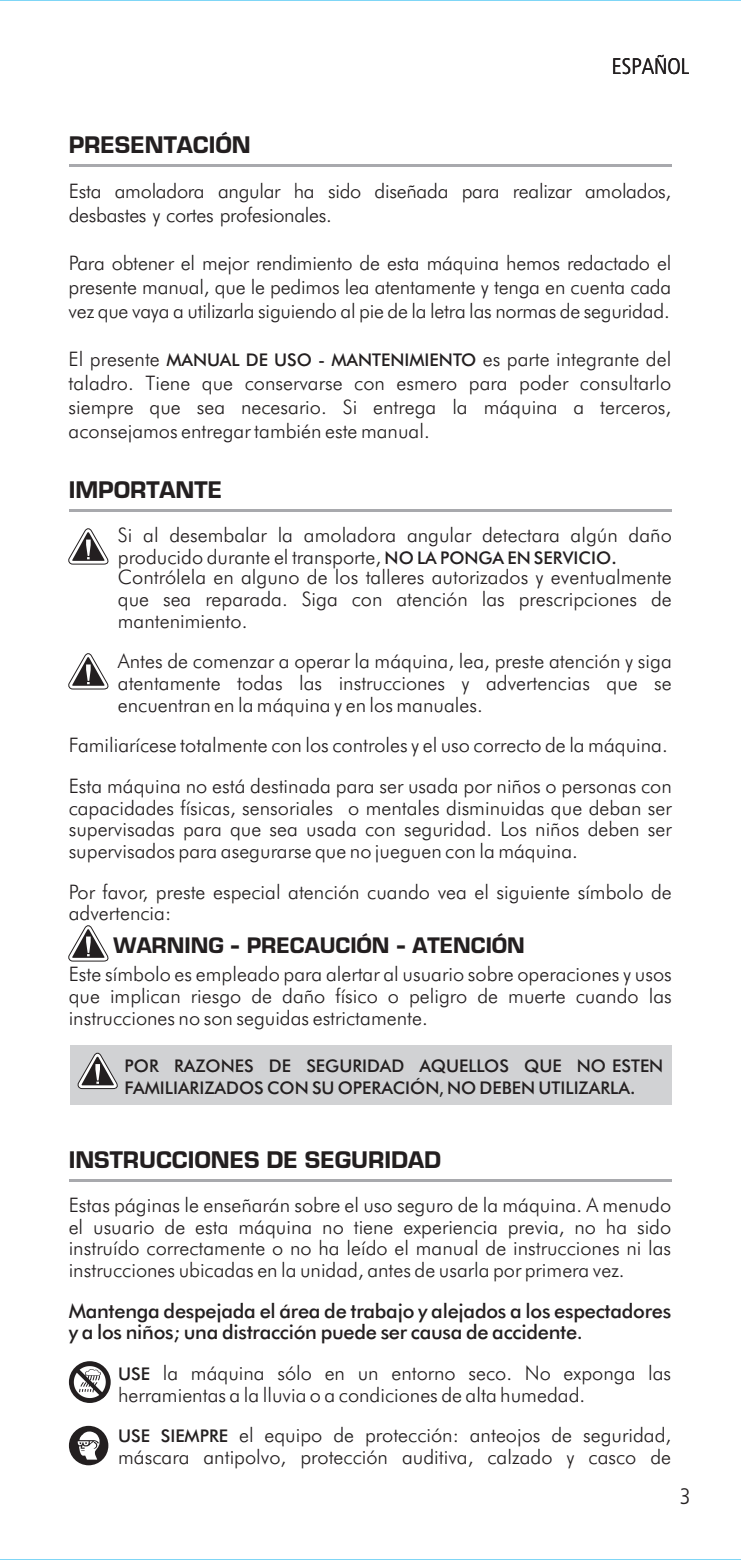
<style>
.page{position:relative;width:741px;height:1560px;background:#fff}
.page>*{position:absolute;margin:0;border:0;box-sizing:border-box;transform-origin:0 0}
.t1{font:900 25px "Eurostile";color:#231f20}
.t2{font:900 23.25px "Eurostile";color:#231f20}
.t3{font:300 condensed 22.5px "Frutiger";color:#231f20}
.t4{font:300 20px/21.5px "Futura BT";color:#231f20}
.t5{font:500 20px/21.5px "Futura BT";letter-spacing:-.01em;color:#231f20}
.t6{font:500 17.5px/21.5px "Futura BT";color:#231f20}
.s1{font-weight:500;font-size:17.5px}
.s2{font-weight:500}
.s3{font-size:20px}
</style>
<div class="page">
<hr style="left:69px;top:165px;width:602px;height:2px;background:#a8a9ad">
<hr style="left:69px;top:509px;width:602px;height:2px;background:#a8a9ad">
<div style="left:71px;top:1045px;width:600px;height:60px;background:#d1d2d4"></div>
<svg style="left:68px;top:528px;width:41px;height:36px"></svg>
<svg style="left:68px;top:653px;width:41px;height:36px"></svg>
<svg style="left:77px;top:1052px;width:41px;height:37px"></svg>
<svg style="left:68px;top:925px;width:41px;height:36px"></svg>
<hr style="left:69px;top:1179px;width:602px;height:2px;background:#a8a9ad">
<svg style="left:69px;top:1361px;width:42px;height:41px"></svg>
<svg style="left:69px;top:1425px;width:39px;height:39px"></svg>
<p class="t3" style="left:611px;top:54px;width:79px">ESPAÑOL</p>
<p class="t1" style="left:69px;top:131px;width:183px">PRESENTACIÓN</p>
<p class="t4" style="left:69px;top:180px;width:604px;line-height:24px">Esta amoladora angular ha sido diseñada para realizar amolados, desbastes y cortes profesionales.</p>
<p class="t4" style="left:69px;top:252px;width:604px;line-height:24px;text-align:justify">Para obtener el mejor rendimiento de esta máquina hemos redactado el presente manual, que le pedimos lea atentamente y tenga en cuenta cada vez que vaya a utilizarla siguiendo al pie de la letra las normas de seguridad.</p>
<p class="t4" style="left:69px;top:348px;width:604px;line-height:24px;text-align:justify">El presente <span class="s1">MANUAL DE USO - MANTENIMIENTO</span> es parte integrante del taladro. Tiene que conservarse con esmero para poder consultarlo siempre que sea necesario. Si entrega la máquina a terceros, aconsejamos entregar también este manual.</p>
<p class="t1" style="left:69px;top:476px;width:155px">IMPORTANTE</p>
<p class="t4" style="left:118px;top:526px;width:555px">Si al desembalar la amoladora angular detectara algún daño producido durante el transporte, <span class="s1">NO LA PONGA EN SERVICIO</span><span class="s2">.<br></span>Contrólela en alguno de los talleres autorizados y eventualmente que sea reparada. Siga con atención las prescripciones de mantenimiento.</p>
<p class="t4" style="left:118px;top:652px;width:555px;text-align:justify">Antes de comenzar a operar la máquina, lea, preste atención y siga atentamente todas las instrucciones y advertencias que se encuentran en la máquina y en los manuales.</p>
<p class="t4" style="left:69px;top:726px;width:604px;line-height:40.8px">Familiarícese totalmente con los controles y el uso correcto de la máquina.<br>Esta máquina no está destinada para ser usada por niños o personas con</p>
<p class="t4" style="left:69px;top:798px;width:604px;text-align:justify">capacidades físicas, sensoriales o mentales disminuidas que deban ser supervisadas para que sea usada con seguridad. Los niños deben ser supervisados para asegurarse que no jueguen con la máquina.</p>
<p class="t4" style="left:69px;top:882px;width:604px">Por favor, preste especial atención cuando vea el siguiente símbolo de advertencia:</p>
<p class="t2" style="left:114px;top:932px;width:413px">WARNING - PRECAUCIÓN - ATENCIÓN</p>
<p class="t4" style="left:69px;top:965px;width:604px;text-align:justify">Este símbolo es empleado para alertar al usuario sobre operaciones y usos que implican riesgo de daño físico o peligro de muerte cuando las instrucciones no son seguidas estrictamente.</p>
<p class="t6" style="left:125px;top:1057px;width:540px">POR RAZONES DE SEGURIDAD AQUELLOS QUE NO ESTEN<br>FAMILIARIZADOS CON SU OPERACIÓN, NO DEBEN UTILIZARLA<span class="s3">.</span></p>
<p class="t1" style="left:69px;top:1145px;width:374px">INSTRUCCIONES DE SEGURIDAD</p>
<p class="t4" style="left:69px;top:1196px;width:604px;text-align:justify">Estas páginas le enseñarán sobre el uso seguro de la máquina. A menudo el usuario de esta máquina no tiene experiencia previa, no ha sido instruído correctamente o no ha leído el manual de instrucciones ni las instrucciones ubicadas en la unidad, antes de usarla por primera vez.</p>
<p class="t5" style="left:69px;top:1301px;width:604px">Mantenga despejada el área de trabajo y alejados a los espectadores y a los niños; una distracción puede ser causa de accidente.</p>
<p class="t4" style="left:118px;top:1363px;width:554px"><span class="s1">USE</span> la máquina sólo en un entorno seco. No exponga las herramientas a la lluvia o a condiciones de alta humedad.</p>
<p class="t4" style="left:118px;top:1426px;width:554px"><span class="s1">USE SIEMPRE</span> el equipo de protección: anteojos de seguridad, máscara antipolvo, protección auditiva, calzado y casco de</p>
<p class="t3" style="left:680px;top:1483px;width:12px">3</p>
</div>
